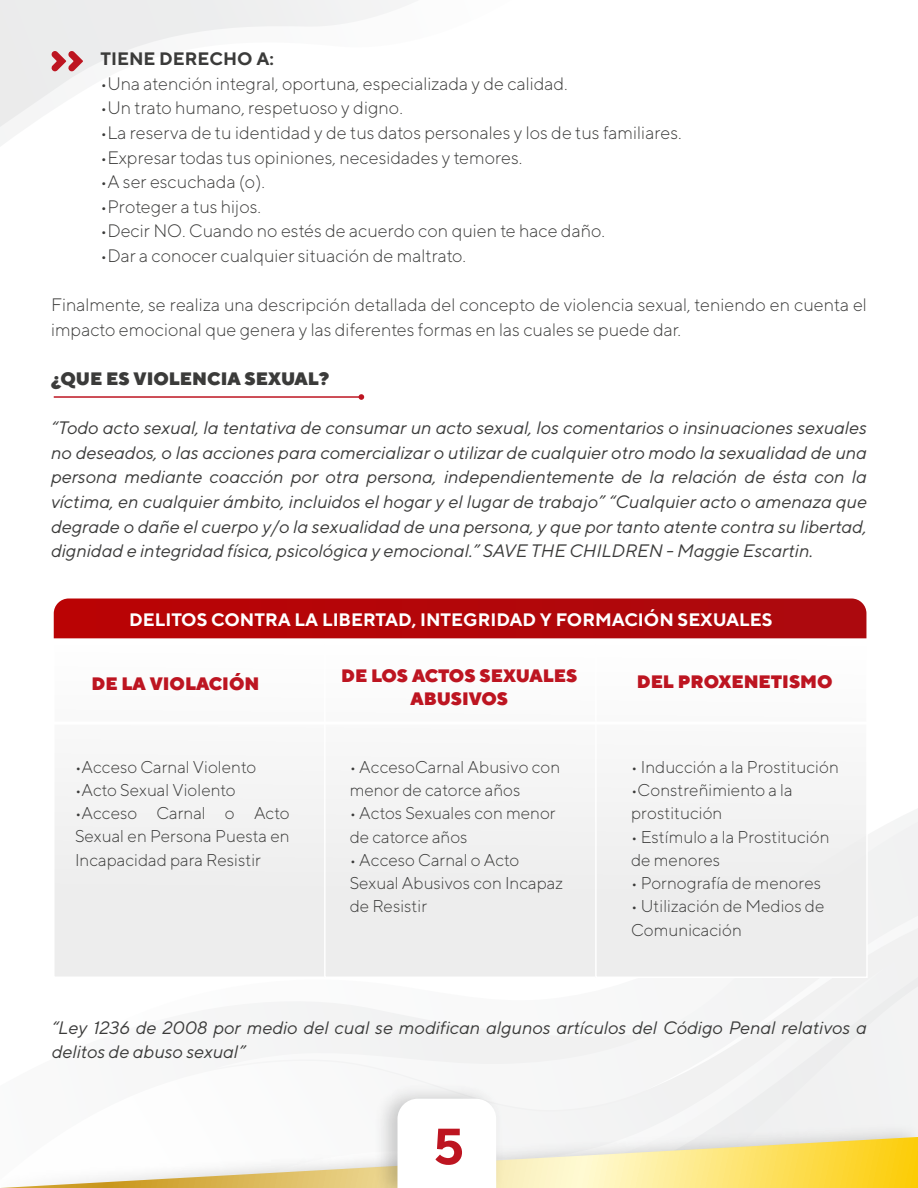
<style>
.page{position:relative;width:918px;height:1188px;background:#fff}
.page>*{position:absolute;margin:0;border:0;box-sizing:border-box;transform-origin:0 0}
.t1{font:700 50.7px "TT Norms";color:#bd1521}
.t2{font:italic 18px/24.6px "TT Norms";color:#3b3b3a;text-align:justify}
.t3{font:300 18px/24.6px "TT Norms";color:#3b3b3a}
.t4{font:900 18px/23.2px "TT Norms";color:#bd1521;text-align:center}
.t5{font:700 18px "TT Norms";color:#fff}
.t6{font:900 18px "TT Norms";color:#3b3b3a}
.t7{font:700 18px "TT Norms";color:#3b3b3a}
.t8{font:300 17.1px/23.2px "TT Norms";color:#3b3b3a}
</style>
<div class="page">
<svg style="left:868px;top:809px;width:50px;height:71px"></svg>
<div style="left:868px;top:880px;width:50px;height:212px;background:#f2f2f2"></div>
<div style="left:247px;top:967px;width:639px;height:147px;background:#f5f5f5"></div>
<svg style="left:0;top:0;width:415px;height:146px"></svg>
<svg style="left:0;top:1137px;width:918px;height:51px"></svg>
<img style="left:366px;top:1076px;width:144px;height:112px">
<svg style="left:397px;top:1099px;width:99px;height:89px"></svg>
<hr style="left:54px;top:396px;width:308px;height:2px;background:#bd1521">
<svg style="left:359px;top:394px;width:5px;height:6px"></svg>
<svg style="left:50px;top:51px;width:33px;height:20px"></svg>
<div style="left:54px;top:644px;width:271px;height:333px;background:#f3f3f3"></div>
<div style="left:53px;top:644px;width:273px;height:334px;border:2px solid #fff"></div>
<div style="left:325px;top:644px;width:271px;height:333px;background:#f3f3f3"></div>
<div style="left:324px;top:644px;width:273px;height:334px;border:2px solid #fff"></div>
<div style="left:596px;top:644px;width:271px;height:333px;background:#f3f3f3"></div>
<div style="left:595px;top:644px;width:273px;height:334px;border:2px solid #fff"></div>
<div style="left:54px;top:598px;width:812px;height:40px;background:#b30609"></div>
<hr style="left:31px;top:722px;width:843px;height:3px;background:#fff">
<p class="t7" style="left:101px;top:47px;width:175px">TIENE DERECHO A:</p>
<p class="t3" style="left:101px;top:71px;width:469px">•Una atención integral, oportuna, especializada y de calidad.</p>
<p class="t3" style="left:101px;top:95px;width:304px">•Un trato humano, respetuoso y digno.</p>
<p class="t3" style="left:101px;top:120px;width:583px">•La reserva de tu identidad y de tus datos personales y los de tus familiares.</p>
<p class="t3" style="left:101px;top:145px;width:424px">•Expresar todas tus opiniones, necesidades y temores.</p>
<p class="t3" style="left:101px;top:169px;width:166px">•A ser escuchada (o).</p>
<p class="t3" style="left:101px;top:194px;width:162px">•Proteger a tus hijos.</p>
<p class="t3" style="left:101px;top:218px;width:506px">•Decir NO. Cuando no estés de acuerdo con quien te hace daño.</p>
<p class="t3" style="left:101px;top:243px;width:367px">•Dar a conocer cualquier situación de maltrato.</p>
<p class="t3" style="left:51px;top:292px;width:817px">Finalmente, se realiza una descripción detallada del concepto de violencia sexual, teniendo en cuenta el impacto emocional que genera y las diferentes formas en las cuales se puede dar.</p>
<p class="t6" style="left:51px;top:367px;width:280px">¿QUE ES VIOLENCIA SEXUAL?</p>
<p class="t2" style="left:51px;top:415px;width:817px">“Todo acto sexual, la tentativa de consumar un acto sexual, los comentarios o insinuaciones sexuales no deseados, o las acciones para comercializar o utilizar de cualquier otro modo la sexualidad de una persona mediante coacción por otra persona, independientemente de la relación de ésta con la víctima, en cualquier ámbito, incluidos el hogar y el lugar de trabajo” “Cualquier acto o amenaza que degrade o dañe el cuerpo y/o la sexualidad de una persona, y que por tanto atente contra su libertad, dignidad e integridad física, psicológica y emocional.” SAVE THE CHILDREN - Maggie Escartin.</p>
<p class="t5" style="left:129px;top:608px;width:645px">DELITOS CONTRA LA LIBERTAD, INTEGRIDAD Y FORMACIÓN SEXUALES</p>
<p class="t4" style="left:91px;top:671px;width:169px">DE LA VIOLACIÓN</p>
<p class="t4" style="left:341px;top:664px;width:238px">DE LOS ACTOS SEXUALES<br>ABUSIVOS</p>
<p class="t4" style="left:637px;top:670px;width:197px">DEL PROXENETISMO</p>
<p class="t8" style="left:75px;top:755px;width:183px">•Acceso Carnal Violento</p>
<p class="t8" style="left:75px;top:778px;width:162px">•Acto Sexual Violento</p>
<p class="t8" style="left:75px;top:801px;width:216px;text-align:justify">•Acceso Carnal o Acto Sexual en Persona Puesta en Incapacidad para Resistir</p>
<p class="t8" style="left:350px;top:755px;width:212px">• AccesoCarnal Abusivo con menor de catorce años</p>
<p class="t8" style="left:350px;top:801px;width:208px">• Actos Sexuales con menor de catorce años</p>
<p class="t8" style="left:350px;top:848px;width:215px">• Acceso Carnal o Acto<br>Sexual Abusivos con Incapaz de Resistir</p>
<p class="t8" style="left:631px;top:755px;width:209px">• Inducción a la Prostitución</p>
<p class="t8" style="left:631px;top:778px;width:163px">•Constreñimiento a la prostitución</p>
<p class="t8" style="left:631px;top:825px;width:200px">• Estímulo a la Prostitución de menores</p>
<p class="t8" style="left:631px;top:871px;width:191px">• Pornografía de menores</p>
<p class="t8" style="left:631px;top:894px;width:195px">• Utilización de Medios de<br>Comunicación</p>
<p class="t2" style="left:52px;top:1015px;width:817px">“Ley 1236 de 2008 por medio del cual se modifican algunos artículos del Código Penal relativos a delitos de abuso sexual”</p>
<h1 class="t1" style="left:433px;top:1114px;width:33px">5</h1>
</div>
